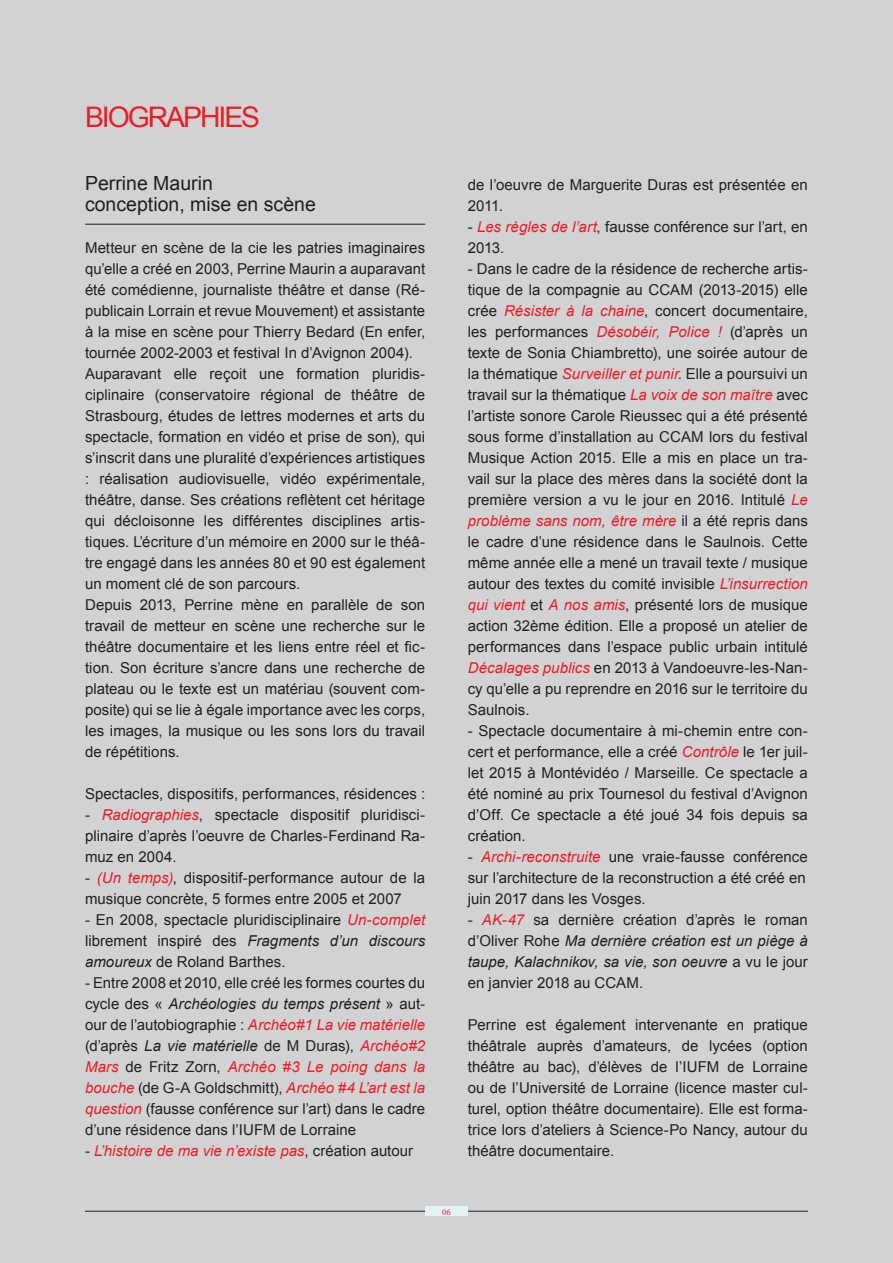
<style>
.page{position:relative;width:893px;height:1263px;background:#d1d2d4}
.page>*{position:absolute;margin:0;border:0;box-sizing:border-box;transform-origin:0 0}
.t1{font:28.35px "Arial";letter-spacing:-.07em;color:#ee1d23}
.t2{font:19.5px/21px "Arial";color:#231f20}
.t3{font:15px/21px "Arial";letter-spacing:.005em;color:#231f20;text-align:justify}
.t4{font:italic 15px "Arial";color:#ee1d23}
.t5{font:9px "Minion Pro";color:#ee1d23}
.s1{font-style:italic;color:#ee1d23}
.s2{font-style:italic}
.s3{font-style:normal;color:#231f20}
</style>
<div class="page">
<hr style="left:85px;top:224px;width:340px;height:1px;background:#231f20">
<hr style="left:85px;top:1211px;width:723px;height:1px;background:#231f20">
<div style="left:425px;top:1207px;width:43px;height:9px;background:#e2f3f2"></div>
<h1 class="t1" style="left:85px;top:99px;width:177px">BIOGRAPHIES</h1>
<h2 class="t2" style="left:85px;top:173px;width:232px">Perrine Maurin conception, mise en scène</h2>
<p class="t3" style="left:85px;top:237px;width:342px;text-align:left">Metteur en scène de la cie les patries imaginaires qu’elle a créé en 2003, Perrine Maurin a auparavant été comédienne, journaliste théâtre et danse (Ré&shy;publicain Lorrain et revue Mouvement) et assistante à la mise en scène pour Thierry Bedard (En enfer, tournée 2002-2003 et festival In d’Avignon 2004).<br>Auparavant elle reçoit une formation pluridis&shy;ciplinaire (conservatoire régional de théâtre de Strasbourg, études de lettres modernes et arts du spectacle, formation en vidéo et prise de son), qui s’inscrit dans une pluralité d’expériences artistiques : réalisation audiovisuelle, vidéo expérimentale, théâtre, danse. Ses créations reflètent cet héritage qui décloisonne les différentes disciplines artis&shy;tiques. L’écriture d’un mémoire en 2000 sur le théâ&shy;tre engagé dans les années 80 et 90 est également un moment clé de son parcours.<br>Depuis 2013, Perrine mène en parallèle de son travail de metteur en scène une recherche sur le théâtre documentaire et les liens entre réel et fic&shy;tion. Son écriture s’ancre dans une recherche de plateau ou le texte est un matériau (souvent com&shy;posite) qui se lie à égale importance avec les corps, les images, la musique ou les sons lors du travail de répétitions.</p>
<p class="t3" style="left:85px;top:783px;width:342px">Spectacles, dispositifs, performances, résidences :</p>
<p class="t3" style="left:85px;top:804px;width:342px">- <span class="s1">Radiographies</span>, spectacle dispositif pluridisci&shy;plinaire d’après l’oeuvre de Charles-Ferdinand Ra&shy;muz en 2004.</p>
<p class="t3" style="left:85px;top:867px;width:342px">- <span class="s1">(Un temps)</span>, dispositif-performance autour de la musique concrète, 5 formes entre 2005 et 2007</p>
<p class="t3" style="left:85px;top:909px;width:342px">- En 2008, spectacle pluridisciplinaire <span class="s1">Un-complet </span>librement inspiré des <span class="s2">Fragments d’un discours amoureux</span> de Roland Barthes.</p>
<p class="t3" style="left:85px;top:972px;width:342px">- Entre 2008 et 2010, elle créé les formes courtes du cycle des « <span class="s2">Archéologies du temps présent</span> » aut&shy;our de l’autobiographie : <span class="s1">Archéo#1 La vie matérielle </span>(d’après <span class="s2">La vie matérielle</span> de M Duras), <span class="s1">Archéo#2<br>Mars</span> de Fritz Zorn, <span class="s1">Archéo #3 Le poing dans la bouche</span> (de G-A Goldschmitt), <span class="s1">Archéo #4 L’art est la question</span> (fausse conférence sur l’art) dans le cadre d’une résidence dans l’IUFM de Lorraine</p>
<p class="t4" style="left:85px;top:1141px;width:330px"><span class="s3">-</span> L’histoire de ma vie n’existe pas<span class="s3">, création autour</span></p>
<p class="t3" style="left:468px;top:174px;width:342px">de l’oeuvre de Marguerite Duras est présentée en<br>2011.</p>
<p class="t3" style="left:468px;top:216px;width:342px">- <span class="s1">Les règles de l’art</span>, fausse conférence sur l’art, en<br>2013.</p>
<p class="t3" style="left:468px;top:258px;width:342px">- Dans le cadre de la résidence de recherche artis&shy;tique de la compagnie au CCAM (2013-2015) elle crée <span class="s1">Résister à la chaine</span>, concert documentaire, les performances <span class="s1">Désobéir, Police !</span> (d’après un texte de Sonia Chiambretto), une soirée autour de la thématique <span class="s1">Surveiller et punir</span>. Elle a poursuivi un travail sur la thématique <span class="s1">La voix de son maître</span> avec l’artiste sonore Carole Rieussec qui a été présenté sous forme d’installation au CCAM lors du festival Musique Action 2015. Elle a mis en place un tra&shy;vail sur la place des mères dans la société dont la première version a vu le jour en 2016. Intitulé <span class="s1">Le problème sans nom, être mère</span> il a été repris dans le cadre d’une résidence dans le Saulnois. Cette même année elle a mené un travail texte / musique autour des textes du comité invisible <span class="s1">L’insurrection qui vient</span> et <span class="s1">A nos amis</span>, présenté lors de musique action 32ème édition. Elle a proposé un atelier de performances dans l’espace public urbain intitulé <span class="s1">Décalages publics</span> en 2013 à Vandoeuvre-les-Nan&shy;cy qu’elle a pu reprendre en 2016 sur le territoire du Saulnois.</p>
<p class="t3" style="left:468px;top:720px;width:342px">- Spectacle documentaire à mi-chemin entre con&shy;cert et performance, elle a créé <span class="s1">Contrôle</span> le 1er juil&shy;let 2015 à Montévidéo / Marseille. Ce spectacle a été nominé au prix Tournesol du festival d’Avignon d’Off. Ce spectacle a été joué 34 fois depuis sa création.</p>
<p class="t3" style="left:468px;top:846px;width:342px;text-align:left">- <span class="s1">Archi-reconstruite</span> une vraie-fausse conférence sur l’architecture de la reconstruction a été créé en juin 2017 dans les Vosges.</p>
<p class="t3" style="left:468px;top:909px;width:342px">- <span class="s1">AK-47</span> sa dernière création d’après le roman d’Oliver Rohe <span class="s2">Ma dernière création est un piège à taupe, Kalachnikov, sa vie, son oeuvre</span> a vu le jour en janvier 2018 au CCAM.</p>
<p class="t3" style="left:468px;top:1014px;width:342px">Perrine est également intervenante en pratique théâtrale auprès d’amateurs, de lycées (option théâtre au bac), d’élèves de l’IUFM de Lorraine ou de l’Université de Lorraine (licence master cul&shy;turel, option théâtre documentaire). Elle est forma&shy;trice lors d’ateliers à Science-Po Nancy, autour du théâtre documentaire.</p>
<p class="t5" style="left:442px;top:1206px;width:10px">06</p>
</div>
